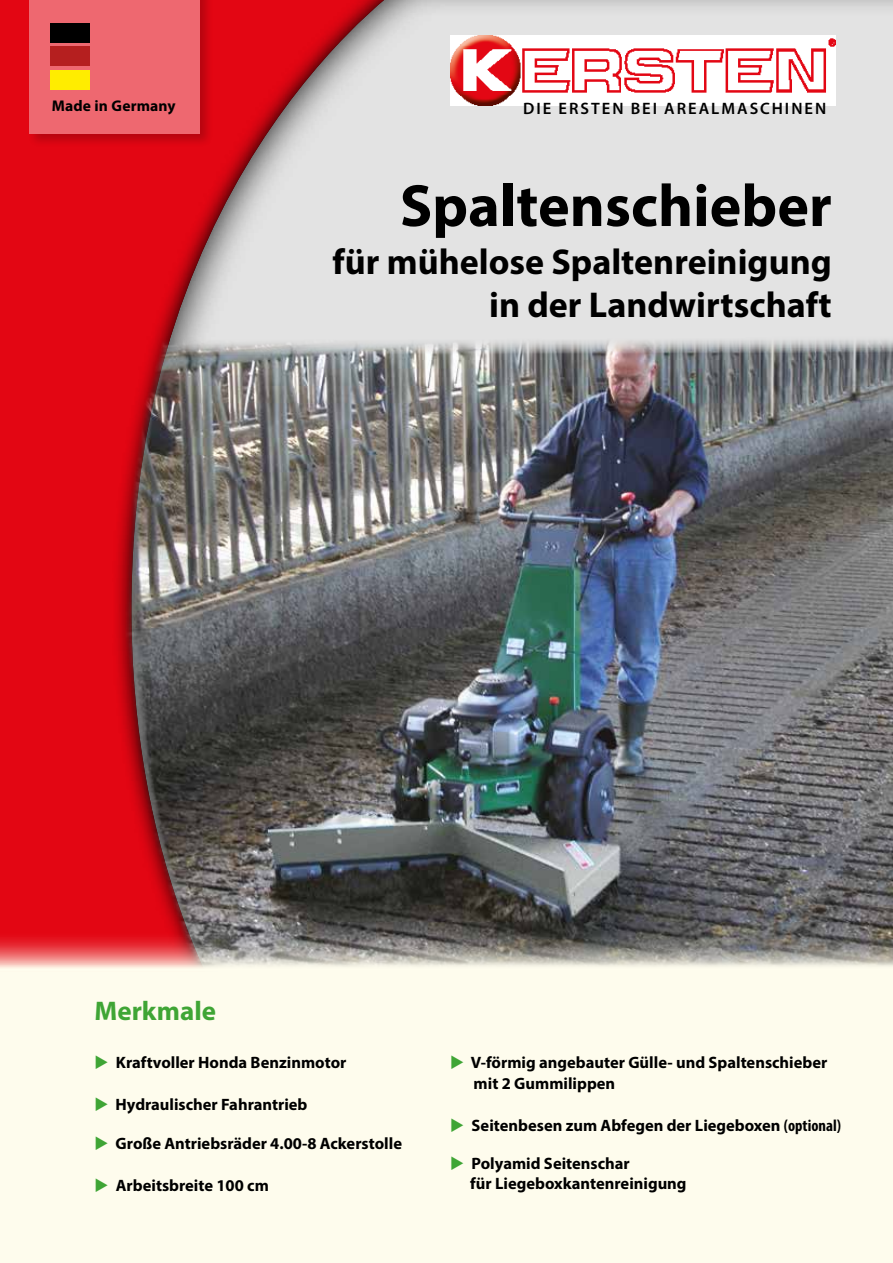
<style>
.page{position:relative;width:893px;height:1263px;background:#fff}
.page>*{position:absolute;margin:0;border:0;box-sizing:border-box;transform-origin:0 0}
.t1{font:700 60px "Myriad Pro";color:#000}
.t2{font:700 36px/43.2px "Myriad Pro";color:#000;text-align:right}
.t3{font:700 27px "Myriad Pro";color:#3fa535}
.t4{font:600 16.65px "Myriad Pro";letter-spacing:.12em;color:#000}
.t5{font:700 16.5px/20.4px "Myriad Pro";color:#000}
.t6{font:700 15.6px "Myriad Pro";letter-spacing:.01em;color:#000}
.s1{color:#3fa535}
.s2{font-stretch:condensed}
</style>
<div class="page">
<div style="left:0;top:0;width:453px;height:1263px;background:#e30613"></div>
<svg style="left:155px;top:0;width:738px;height:336px;background:#dec5c6"></svg>
<img style="left:124px;top:336px;width:769px;height:594px">
<div style="left:28px;top:0;width:186px;height:147px;background:#000;opacity:.5"></div>
<div style="left:30px;top:0;width:170px;height:133px;background:#ee6870"></div>
<div style="left:50px;top:23px;width:39px;height:20px;background:#000"></div>
<div style="left:50px;top:47px;width:39px;height:19px;background:#b51f1f"></div>
<div style="left:50px;top:70px;width:39px;height:20px;background:#ffed00"></div>
<svg style="left:0;top:930px;width:893px;height:333px;background:#f4eee0"></svg>
<img style="left:450px;top:35px;width:386px;height:71px">
<p class="t6" style="left:52px;top:95px;width:125px">Made in Germany</p>
<p class="t4" style="left:523px;top:98px;width:305px">DIE ERSTEN BEI AREALMASCHINEN</p>
<h1 class="t1" style="left:400px;top:167px;width:433px">Spaltenschieber</h1>
<h2 class="t2" style="left:332px;top:239px;width:501px">für mühelose Spaltenreinigung in der Landwirtschaft</h2>
<h3 class="t3" style="left:95px;top:993px;width:123px">Merkmale</h3>
<p class="t5" style="left:95px;top:1052px;width:253px"><span class="s1">◆</span> Kraftvoller Honda Benzinmotor</p>
<p class="t5" style="left:95px;top:1094px;width:214px"><span class="s1">◆</span> Hydraulischer Fahrantrieb</p>
<p class="t5" style="left:95px;top:1132px;width:309px"><span class="s1">◆</span> Große Antriebsräder 4.00-8 Ackerstolle</p>
<p class="t5" style="left:95px;top:1174px;width:176px"><span class="s1">◆</span> Arbeitsbreite 100 cm</p>
<p class="t5" style="left:474px;top:1052px;width:355px;text-indent:-23px"><span class="s1">◆</span> V-förmig angebauter Gülle- und Spaltenschieber mit 2 Gummilippen</p>
<p class="t5" style="left:450px;top:1114px;width:392px"><span class="s1">◆</span> Seitenbesen zum Abfegen der Liegeboxen <span class="s2">(optional)</span></p>
<p class="t5" style="left:470px;top:1153px;width:218px;text-indent:-20px"><span class="s1">◆</span> Polyamid Seitenschar<br>für Liegeboxkantenreinigung</p>
</div>
